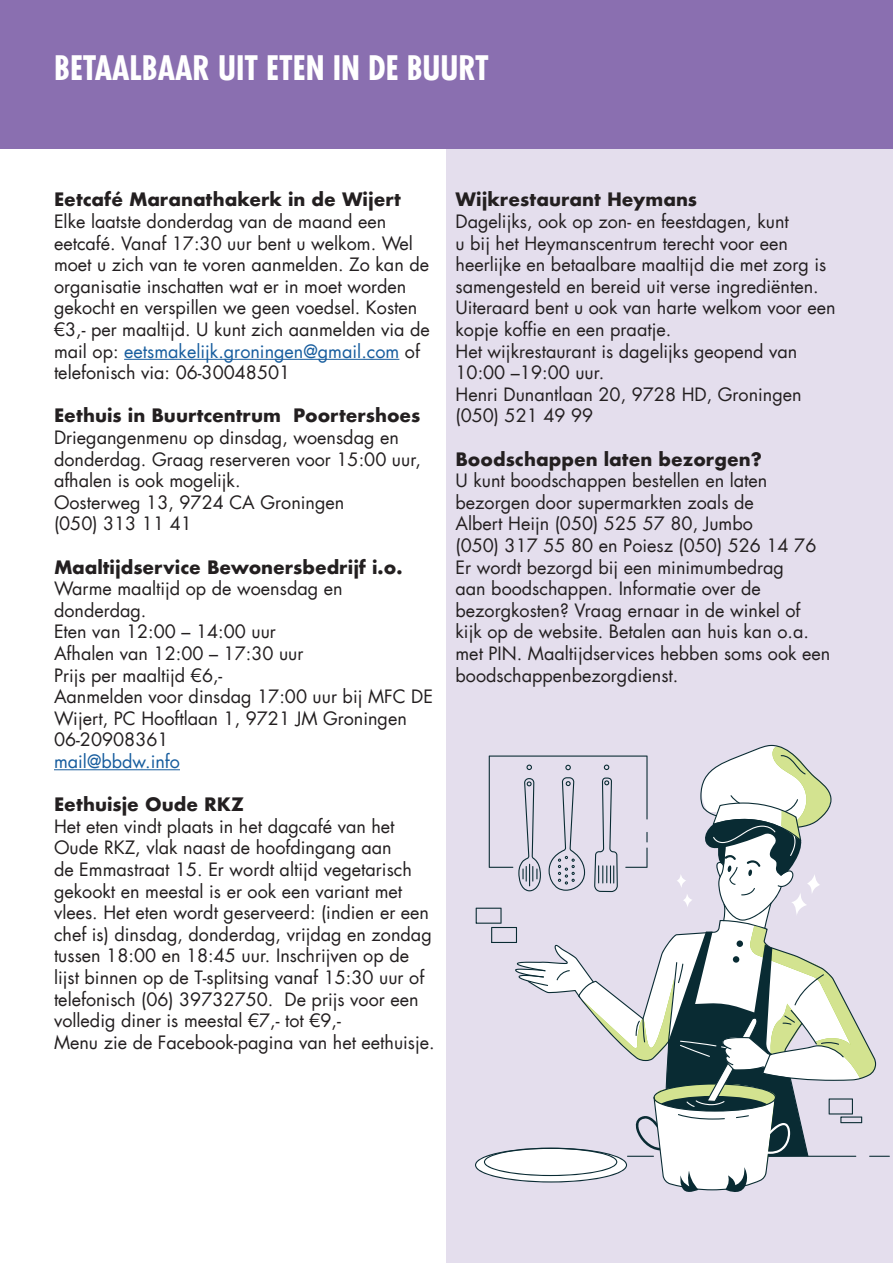
<style>
.page{position:relative;width:893px;height:1263px;background:#fff}
.page>*{position:absolute;margin:0;border:0;box-sizing:border-box;transform-origin:0 0}
.t1{font:700 condensed 33px "Futura LT";color:#fff}
.t2{font:18px/21.6px "Futura LT";color:#231f20}
.t3{font:700 18px "Futura";color:#231f20}
.t4{font:18px "Futura LT";color:#175d9e}
.s1{color:#175d9e}
</style>
<div class="page">
<div style="left:446px;top:147px;width:447px;height:1116px;background:#e4deed"></div>
<div style="left:0;top:0;width:893px;height:149px;background:#8a6fb0"></div>
<hr style="left:124px;top:359px;width:275px;height:1px;background:#175d9e">
<hr style="left:54px;top:769px;width:126px;height:1px;background:#175d9e">
<svg style="left:475px;top:745px;width:415px;height:447px"></svg>
<p class="t1" style="left:54px;top:47px;width:436px">BETAALBAAR UIT ETEN IN DE BUURT</p>
<p class="t3" style="left:54px;top:186px;width:348px">Eetcafé Maranathakerk in de Wijert</p>
<p class="t2" style="left:54px;top:211px;width:377px">Elke laatste donderdag van de maand een eetcafé. Vanaf 17:30 uur bent u welkom. Wel moet u zich van te voren aanmelden. Zo kan de organisatie inschatten wat er in moet worden gekocht en verspillen we geen voedsel. Kosten €3,- per maaltijd. U kunt zich aanmelden via de mail op: <span class="s1">eetsmakelijk.groningen@gmail.com</span> of telefonisch via: 06-30048501</p>
<p class="t3" style="left:54px;top:402px;width:368px">Eethuis in Buurtcentrum Poortershoes</p>
<p class="t2" style="left:54px;top:427px;width:368px">Driegangenmenu op dinsdag, woensdag en donderdag. Graag reserveren voor 15:00 uur, afhalen is ook mogelijk.</p>
<p class="t2" style="left:54px;top:491px;width:292px">Oosterweg 13, 9724 CA Groningen</p>
<p class="t2" style="left:54px;top:513px;width:139px">(050) 313 11 41</p>
<p class="t3" style="left:54px;top:554px;width:350px">Maaltijdservice Bewonersbedrijf i.o.</p>
<p class="t2" style="left:54px;top:578px;width:290px">Warme maaltijd op de woensdag en donderdag.</p>
<p class="t2" style="left:54px;top:621px;width:223px">Eten van 12:00 – 14:00 uur</p>
<p class="t2" style="left:54px;top:643px;width:251px">Afhalen van 12:00 – 17:30 uur</p>
<p class="t2" style="left:54px;top:664px;width:170px">Prijs per maaltijd €6,-</p>
<p class="t2" style="left:54px;top:686px;width:380px">Aanmelden voor dinsdag 17:00 uur bij MFC DE<br>Wijert, PC Hooftlaan 1, 9721 JM Groningen</p>
<p class="t2" style="left:54px;top:729px;width:116px">06-20908361</p>
<p class="t4" style="left:54px;top:750px;width:127px">mail@bbdw.info</p>
<p class="t3" style="left:54px;top:791px;width:192px">Eethuisje Oude RKZ</p>
<p class="t2" style="left:54px;top:815px;width:379px">Het eten vindt plaats in het dagcafé van het Oude RKZ, vlak naast de hoofdingang aan<br>de Emmastraat 15. Er wordt altijd vegetarisch gekookt en meestal is er ook een variant met vlees. Het eten wordt geserveerd: (indien er een chef is) dinsdag, donderdag, vrijdag en zondag tussen 18:00 en 18:45 uur. Inschrijven op de lijst binnen op de T-splitsing vanaf 15:30 uur of telefonisch (06) 39732750. De prijs voor een volledig diner is meestal €7,- tot €9,-</p>
<p class="t2" style="left:54px;top:1031px;width:382px">Menu zie de Facebook-pagina van het eethuisje.</p>
<p class="t3" style="left:455px;top:186px;width:243px">Wijkrestaurant Heymans</p>
<p class="t2" style="left:455px;top:211px;width:382px">Dagelijks, ook op zon- en feestdagen, kunt<br>u bij het Heymanscentrum terecht voor een heerlijke en betaalbare maaltijd die met zorg is samengesteld en bereid uit verse ingrediënten.<br>Uiteraard bent u ook van harte welkom voor een kopje koffie en een praatje.</p>
<p class="t2" style="left:455px;top:340px;width:343px">Het wijkrestaurant is dagelijks geopend van<br>10:00 –19:00 uur.</p>
<p class="t2" style="left:455px;top:383px;width:348px">Henri Dunantlaan 20, 9728 HD, Groningen</p>
<p class="t2" style="left:455px;top:405px;width:139px">(050) 521 49 99</p>
<p class="t3" style="left:455px;top:446px;width:308px">Boodschappen laten bezorgen?</p>
<p class="t2" style="left:455px;top:470px;width:313px">U kunt boodschappen bestellen en laten bezorgen door supermarkten zoals de</p>
<p class="t2" style="left:455px;top:513px;width:362px">Albert Heijn (050) 525 57 80, Jumbo<br>(050) 317 55 80 en Poiesz (050) 526 14 76</p>
<p class="t2" style="left:455px;top:556px;width:376px">Er wordt bezorgd bij een minimumbedrag<br>aan boodschappen. Informatie over de bezorgkosten? Vraag ernaar in de winkel of kijk op de website. Betalen aan huis kan o.a. met PIN. Maaltijdservices hebben soms ook een boodschappenbezorgdienst.</p>
</div>
